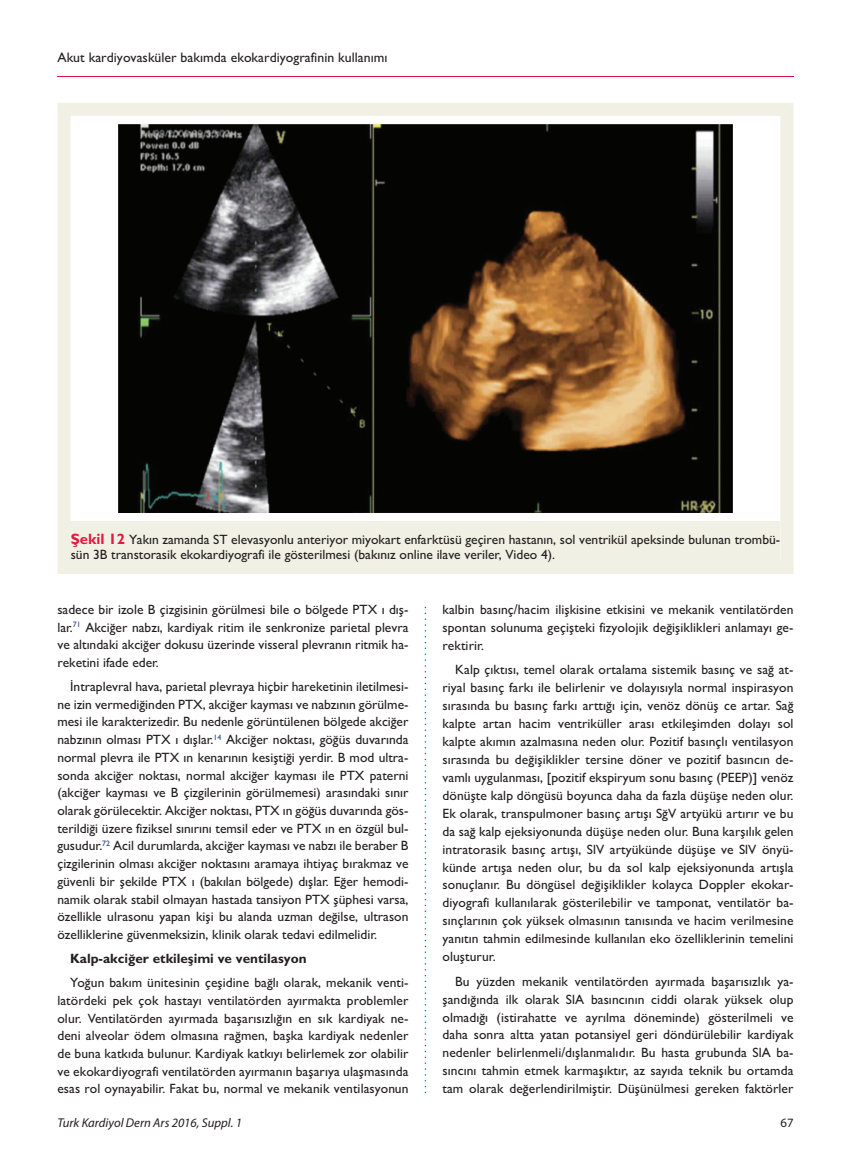
<style>
.page{position:relative;width:851px;height:1170px;background:#fff}
.page>*{position:absolute;margin:0;border:0;box-sizing:border-box;transform-origin:0 0}
.t1{font:13.8px "Gill Sans Normal Tr";color:#231f20}
.t2{font:13.5px/18px "Gill Sans Normal Tr";color:#231f20;text-align:justify}
.t3{font:13.5px "Gill Sans Bold Tr";color:#231f20}
.t4{font:italic 12.75px "Myriad Pro";color:#231f20}
.t5{font:12.75px "Myriad Pro";color:#231f20}
.s1{font-family:"Gill Sans Bold Tr";font-size:15px;color:#dc1d42}
</style>
<div class="page">
<svg style="left:424px;top:606px;width:2px;height:487px"></svg>
<svg style="left:57px;top:103px;width:736px;height:471px"></svg>
<div style="left:70px;top:521px;width:710px;height:40px;background:#f1f0e4"></div>
<img style="left:118px;top:125px;width:614px;height:387px">
<hr style="left:57px;top:76px;width:736px;height:1px;background:#d7123e">
<p class="t1" style="left:57px;top:49px;width:331px">Akut kardiyovasküler bakımda ekokardiyografinin kullanımı</p>
<p class="t2" style="left:71px;top:532px;width:711px;line-height:15px"><span class="s1">Şekil 12</span> Yakın zamanda ST elevasyonlu anteriyor miyokart enfarktüsü geçiren hastanın, sol ventrikül apeksinde bulunan trombü&shy;sün 3B transtorasik ekokardiyografi ile gösterilmesi (bakınız online ilave veriler, Video 4).</p>
<p class="t2" style="left:57px;top:600px;width:352px">sadece bir izole B çizgisinin görülmesi bile o bölgede PTX ı dış&shy;lar.<sup>71</sup> Akciğer nabzı, kardiyak ritim ile senkronize parietal plevra ve altındaki akciğer dokusu üzerinde visseral plevranın ritmik ha&shy;reketini ifade eder.</p>
<p class="t2" style="left:57px;top:677px;width:352px;text-indent:13px">İntraplevral hava, parietal plevraya hiçbir hareketinin iletilmesi&shy;ne izin vermediğinden PTX, akciğer kayması ve nabzının görülme&shy;mesi ile karakterizedir. Bu nedenle görüntülenen bölgede akciğer nabzının olması PTX ı dışlar.<sup>14</sup> Akciğer noktası, göğüs duvarında normal plevra ile PTX ın kenarının kesiştiği yerdir. B mod ultra&shy;sonda akciğer noktası, normal akciğer kayması ile PTX paterni (akciğer kayması ve B çizgilerinin görülmemesi) arasındaki sınır olarak görülecektir. Akciğer noktası, PTX ın göğüs duvarında gös&shy;terildiği üzere fiziksel sınırını temsil eder ve PTX ın en özgül bul&shy;gusudur.<sup>72</sup> Acil durumlarda, akciğer kayması ve nabzı ile beraber B çizgilerinin olması akciğer noktasını aramaya ihtiyaç bırakmaz ve güvenli bir şekilde PTX ı (bakılan bölgede) dışlar. Eğer hemodi&shy;namik olarak stabil olmayan hastada tansiyon PTX şüphesi varsa, özellikle ulrasonu yapan kişi bu alanda uzman değilse, ultrason özelliklerine güvenmeksizin, klinik olarak tedavi edilmelidir.</p>
<p class="t3" style="left:70px;top:950px;width:238px">Kalp-akciğer etkileşimi ve ventilasyon</p>
<p class="t2" style="left:57px;top:973px;width:352px;text-indent:13px">Yoğun bakım ünitesinin çeşidine bağlı olarak, mekanik venti&shy;latördeki pek çok hastayı ventilatörden ayırmakta problemler olur. Ventilatörden ayırmada başarısızlığın en sık kardiyak ne&shy;deni alveolar ödem olmasına rağmen, başka kardiyak nedenler de buna katkıda bulunur. Kardiyak katkıyı belirlemek zor olabilir ve ekokardiyografi ventilatörden ayırmanın başarıya ulaşmasında esas rol oynayabilir. Fakat bu, normal ve mekanik ventilasyonun</p>
<p class="t2" style="left:442px;top:600px;width:352px">kalbin basınç/hacim ilişkisine etkisini ve mekanik ventilatörden spontan solunuma geçişteki fizyolojik değişiklikleri anlamayı ge&shy;rektirir.</p>
<p class="t2" style="left:442px;top:660px;width:352px;text-indent:13px">Kalp çıktısı, temel olarak ortalama sistemik basınç ve sağ at&shy;riyal basınç farkı ile belirlenir ve dolayısıyla normal inspirasyon sırasında bu basınç farkı arttığı için, venöz dönüş ce artar. Sağ kalpte artan hacim ventriküller arası etkileşimden dolayı sol kalpte akımın azalmasına neden olur. Pozitif basınçlı ventilasyon sırasında bu değişiklikler tersine döner ve pozitif basıncın de&shy;vamlı uygulanması, [pozitif ekspiryum sonu basınç (PEEP)] venöz dönüşte kalp döngüsü boyunca daha da fazla düşüşe neden olur.<br>Ek olarak, transpulmoner basınç artışı SğV artyükü artırır ve bu da sağ kalp ejeksiyonunda düşüşe neden olur. Buna karşılık gelen intratorasik basınç artışı, SlV artyükünde düşüşe ve SlV önyü&shy;künde artışa neden olur, bu da sol kalp ejeksiyonunda artışla sonuçlanır. Bu döngüsel değişiklikler kolayca Doppler ekokar&shy;diyografi kullanılarak gösterilebilir ve tamponat, ventilatör ba&shy;sınçlarının çok yüksek olmasının tanısında ve hacim verilmesine yanıtın tahmin edilmesinde kullanılan eko özelliklerinin temelini oluşturur.</p>
<p class="t2" style="left:442px;top:971px;width:352px;text-indent:13px">Bu yüzden mekanik ventilatörden ayırmada başarısızlık ya&shy;şandığında ilk olarak SlA basıncının ciddi olarak yüksek olup olmadığı (istirahatte ve ayrılma döneminde) gösterilmeli ve daha sonra altta yatan potansiyel geri döndürülebilir kardiyak nedenler belirlenmeli/dışlanmalıdır. Bu hasta grubunda SlA ba&shy;sıncını tahmin etmek karmaşıktır, az sayıda teknik bu ortamda tam olarak değerlendirilmiştir. Düşünülmesi gereken faktörler</p>
<p class="t4" style="left:57px;top:1115px;width:186px">Turk Kardiyol Dern Ars 2016, Suppl. 1</p>
<p class="t5" style="left:780px;top:1115px;width:15px">67</p>
</div>
